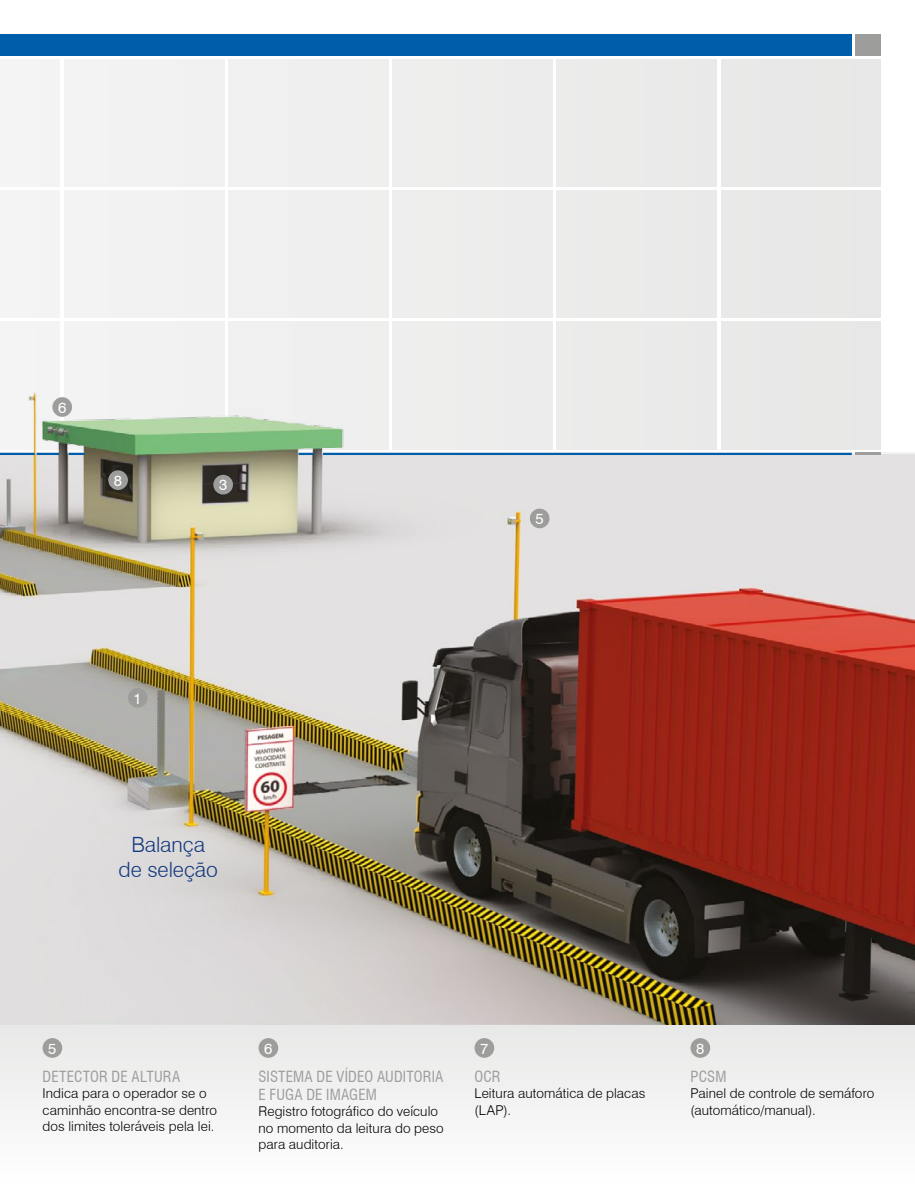
<style>
.page{position:relative;width:915px;height:1191px;background:#fff}
.page>*{position:absolute;margin:0;border:0;box-sizing:border-box;transform-origin:0 0}
.t1{font:300 21px/25.2px "Swiss 721 BT";letter-spacing:-.005em;color:#14387f;text-align:center}
.t2{font:condensed 15px/18px "Swiss 721 BT";letter-spacing:.01em;color:#9d9d9c}
.t3{font:15px "Swiss 721 BT";color:#fff}
.t4{font:300 13.5px/16.2px "Swiss 721 BT";letter-spacing:.01em;color:#000}
</style>
<div class="page">
<div style="left:0;top:1024px;width:914px;height:167px;background:#f3f3f3"></div>
<div style="left:43px;top:1038px;width:19px;height:19px;background:#9d9d9c;border-radius:50%"></div>
<div style="left:258px;top:1038px;width:20px;height:19px;background:#9d9d9c;border-radius:50%"></div>
<div style="left:228px;top:59px;width:160px;height:127px;background:#efefef"></div>
<div style="left:392px;top:59px;width:160px;height:127px;background:#ededed"></div>
<div style="left:556px;top:59px;width:160px;height:127px;background:#ebebea"></div>
<div style="left:720px;top:59px;width:160px;height:127px;background:#e8e8e8"></div>
<div style="left:64px;top:59px;width:160px;height:127px;background:#f2f2f2"></div>
<div style="left:0;top:59px;width:60px;height:127px;background:#f4f4f4"></div>
<div style="left:0;top:34px;width:850px;height:21px;background:#005da9"></div>
<div style="left:855px;top:34px;width:25px;height:21px;background:#9d9d9c"></div>
<div style="left:474px;top:1038px;width:20px;height:19px;background:#9d9d9c;border-radius:50%"></div>
<div style="left:690px;top:1038px;width:20px;height:19px;background:#9d9d9c;border-radius:50%"></div>
<img style="left:0;top:150px;width:914px;height:874px">
<hr style="left:855px;top:453px;width:25px;height:2px;background:#9d9d9c">
<hr style="left:0;top:453px;width:35px;height:2px;background:#005da9">
<hr style="left:37px;top:453px;width:22px;height:2px;background:#005da9">
<svg style="left:68px;top:453px;width:17px;height:2px"></svg>
<svg style="left:298px;top:453px;width:15px;height:2px"></svg>
<hr style="left:323px;top:453px;width:528px;height:2px;background:#005da9">
<div style="left:128px;top:688px;width:19px;height:19px;background:#9d9d9c;border-radius:50%"></div>
<div style="left:529px;top:508px;width:20px;height:20px;background:#9d9d9c;border-radius:50%"></div>
<div style="left:52px;top:397px;width:20px;height:20px;background:#9d9d9c;border-radius:50%"></div>
<div style="left:213px;top:475px;width:20px;height:19px;background:#9d9d9c;border-radius:50%"></div>
<div style="left:108px;top:470px;width:20px;height:20px;background:#9d9d9c;border-radius:50%"></div>
<p class="t3" style="left:58px;top:397px;width:10px">6</p>
<p class="t3" style="left:114px;top:470px;width:10px">8</p>
<p class="t3" style="left:219px;top:475px;width:10px">3</p>
<p class="t3" style="left:535px;top:508px;width:10px">5</p>
<p class="t3" style="left:134px;top:688px;width:10px">1</p>
<h1 class="t1" style="left:119px;top:831px;width:101px">Balança de seleção</h1>
<p class="t3" style="left:48px;top:1038px;width:10px">5</p>
<p class="t3" style="left:264px;top:1038px;width:10px">6</p>
<p class="t2" style="left:43px;top:1067px;width:139px">DETECTOR DE ALTURA</p>
<p class="t4" style="left:43px;top:1085px;width:176px">Indica para o operador se o caminhão encontra-se dentro dos limites toleráveis pela lei.</p>
<p class="t2" style="left:258px;top:1067px;width:186px">SISTEMA DE VÍDEO AUDITORIA<br>E FUGA DE IMAGEM</p>
<p class="t4" style="left:258px;top:1103px;width:186px">Registro fotográfico do veículo no momento da leitura do peso para auditoria.</p>
<p class="t3" style="left:480px;top:1038px;width:10px">7</p>
<p class="t3" style="left:696px;top:1038px;width:10px">8</p>
<p class="t2" style="left:474px;top:1067px;width:28px">OCR</p>
<p class="t4" style="left:474px;top:1085px;width:172px">Leitura automática de placas (LAP).</p>
<p class="t2" style="left:690px;top:1067px;width:37px">PCSM</p>
<p class="t4" style="left:690px;top:1085px;width:185px">Painel de controle de semáforo (automático/manual).</p>
</div>
